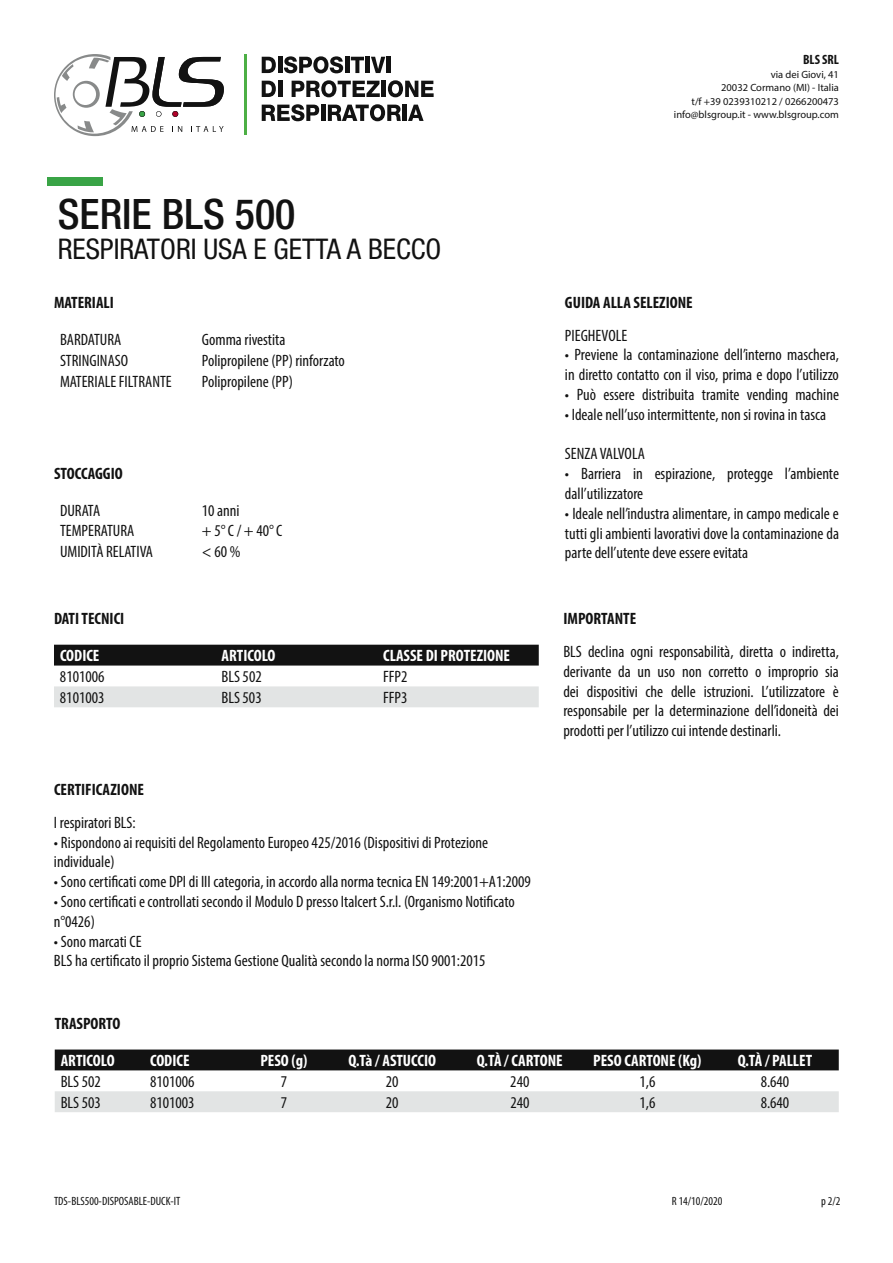
<style>
.page{position:relative;width:893px;height:1263px;background:#fff}
.page>*{position:absolute;margin:0;border:0;box-sizing:border-box;transform-origin:0 0}
.t1{font:500 condensed 42px "Helvetica Neue";color:#121212}
.t2{font:condensed 28.5px "Helvetica Neue";color:#121212}
.t3{font:condensed 16.5px/19.8px "Myriad Pro";color:#121212}
.t4{font:700 condensed 16.5px "Myriad Pro";color:#fff}
.t5{font:700 condensed 16.5px "Myriad Pro";color:#121212}
.t6{font:700 condensed 13.5px "Myriad Pro";color:#121212}
.t7{font:condensed 12px "Myriad Pro";color:#121212}
.t8{font:10.5px/13.5px "Myriad Pro";color:#121212;text-align:right}
</style>
<div class="page">
<svg style="left:262px;top:57px;width:14px;height:16px"></svg>
<hr style="left:278px;top:57px;width:4px;height:16px;background:#121212">
<svg style="left:284px;top:56px;width:59px;height:17px"></svg>
<hr style="left:345px;top:57px;width:4px;height:16px;background:#121212">
<svg style="left:351px;top:57px;width:13px;height:16px"></svg>
<hr style="left:366px;top:57px;width:4px;height:16px;background:#121212">
<svg style="left:371px;top:57px;width:14px;height:16px"></svg>
<hr style="left:386px;top:57px;width:4px;height:16px;background:#121212">
<svg style="left:262px;top:81px;width:14px;height:16px"></svg>
<hr style="left:278px;top:81px;width:4px;height:16px;background:#121212">
<svg style="left:292px;top:80px;width:88px;height:17px"></svg>
<hr style="left:382px;top:81px;width:4px;height:16px;background:#121212">
<svg style="left:388px;top:80px;width:46px;height:17px"></svg>
<svg style="left:262px;top:104px;width:57px;height:17px"></svg>
<hr style="left:321px;top:105px;width:4px;height:16px;background:#121212">
<svg style="left:328px;top:104px;width:73px;height:17px"></svg>
<hr style="left:403px;top:105px;width:4px;height:16px;background:#121212">
<svg style="left:408px;top:105px;width:16px;height:16px"></svg>
<hr style="left:244px;top:54px;width:2px;height:81px;background:#4daf45">
<svg style="left:54px;top:54px;width:170px;height:82px"></svg>
<div style="left:47px;top:177px;width:55px;height:9px;background:#39a446"></div>
<div style="left:54px;top:645px;width:485px;height:20px;background:#121212"></div>
<div style="left:54px;top:686px;width:485px;height:21px;background:#e2e4e4"></div>
<div style="left:55px;top:1049px;width:784px;height:21px;background:#121212"></div>
<div style="left:55px;top:1091px;width:784px;height:21px;background:#e2e4e4"></div>
<h1 class="t1" style="left:58px;top:189px;width:239px">SERIE BLS 500</h1>
<h2 class="t2" style="left:58px;top:232px;width:385px">RESPIRATORI USA E GETTA A BECCO</h2>
<p class="t5" style="left:54px;top:292px;width:61px">MATERIALI</p>
<p class="t3" style="left:60px;top:329px;width:63px">BARDATURA</p>
<p class="t3" style="left:202px;top:329px;width:85px">Gomma rivestita</p>
<p class="t3" style="left:60px;top:350px;width:70px">STRINGINASO</p>
<p class="t3" style="left:202px;top:350px;width:144px">Polipropilene (PP) rinforzato</p>
<p class="t3" style="left:60px;top:371px;width:113px">MATERIALE FILTRANTE</p>
<p class="t3" style="left:202px;top:371px;width:92px">Polipropilene (PP)</p>
<p class="t5" style="left:54px;top:463px;width:70px">STOCCAGGIO</p>
<p class="t3" style="left:60px;top:500px;width:42px">DURATA</p>
<p class="t3" style="left:202px;top:500px;width:39px">10 anni</p>
<p class="t3" style="left:60px;top:521px;width:76px">TEMPERATURA</p>
<p class="t3" style="left:202px;top:521px;width:82px">+ 5° C / + 40° C</p>
<p class="t3" style="left:60px;top:542px;width:95px">UMIDITÀ RELATIVA</p>
<p class="t3" style="left:202px;top:542px;width:40px">&lt; 60 %</p>
<p class="t5" style="left:54px;top:608px;width:72px">DATI TECNICI</p>
<p class="t4" style="left:60px;top:645px;width:41px">CODICE</p>
<p class="t4" style="left:222px;top:645px;width:55px">ARTICOLO</p>
<p class="t4" style="left:383px;top:645px;width:128px">CLASSE DI PROTEZIONE</p>
<p class="t3" style="left:60px;top:667px;width:46px">8101006</p>
<p class="t3" style="left:222px;top:667px;width:42px">BLS 502</p>
<p class="t3" style="left:383px;top:667px;width:26px">FFP2</p>
<p class="t3" style="left:60px;top:687px;width:46px">8101003</p>
<p class="t3" style="left:222px;top:687px;width:42px">BLS 503</p>
<p class="t3" style="left:383px;top:687px;width:26px">FFP3</p>
<p class="t5" style="left:54px;top:779px;width:92px">CERTIFICAZIONE</p>
<p class="t3" style="left:54px;top:812px;width:83px">I respiratori BLS:</p>
<p class="t3" style="left:54px;top:832px;width:436px">• Rispondono ai requisiti del Regolamento Europeo 425/2016 (Dispositivi di Protezione individuale)</p>
<p class="t3" style="left:54px;top:872px;width:479px">• Sono certificati come DPI di III categoria, in accordo alla norma tecnica EN 149:2001+A1:2009</p>
<p class="t3" style="left:54px;top:891px;width:462px">• Sono certificati e controllati secondo il Modulo D presso Italcert S.r.l. (Organismo Notificato n°0426)</p>
<p class="t3" style="left:54px;top:931px;width:433px">• Sono marcati CE<br>BLS ha certificato il proprio Sistema Gestione Qualità secondo la norma ISO 9001:2015</p>
<p class="t5" style="left:55px;top:1013px;width:67px">TRASPORTO</p>
<p class="t6" style="left:803px;top:51px;width:37px">BLS SRL</p>
<p class="t8" style="left:674px;top:67px;width:167px">via dei Giovi, 41<br>20032 Cormano (MI) - Italia<br>t/f +39 0239310212 / 0266200473 info@blsgroup.it - www.blsgroup.com</p>
<p class="t5" style="left:565px;top:292px;width:129px">GUIDA ALLA SELEZIONE</p>
<p class="t3" style="left:565px;top:325px;width:64px">PIEGHEVOLE</p>
<p class="t3" style="left:565px;top:345px;width:276px">• Previene la contaminazione dell’interno maschera, in diretto contatto con il viso, prima e dopo l’utilizzo</p>
<p class="t3" style="left:565px;top:384px;width:276px">• Può essere distribuita tramite vending machine</p>
<p class="t3" style="left:565px;top:404px;width:263px">• Ideale nell’uso intermittente, non si rovina in tasca</p>
<p class="t3" style="left:565px;top:444px;width:81px">SENZA VALVOLA</p>
<p class="t3" style="left:565px;top:464px;width:275px">• Barriera in espirazione, protegge l’ambiente dall’utilizzatore</p>
<p class="t3" style="left:565px;top:503px;width:275px;text-align:justify">• Ideale nell’industra alimentare, in campo medicale e tutti gli ambienti lavorativi dove la contaminazione da parte dell’utente deve essere evitata</p>
<p class="t5" style="left:563px;top:608px;width:74px">IMPORTANTE</p>
<p class="t3" style="left:563px;top:641px;width:277px;text-align:justify">BLS declina ogni responsabilità, diretta o indiretta, derivante da un uso non corretto o improprio sia dei dispositivi che delle istruzioni. L’utilizzatore è responsabile per la determinazione dell’idoneità dei prodotti per l’utilizzo cui intende destinarli.</p>
<p class="t4" style="left:61px;top:1050px;width:55px">ARTICOLO</p>
<p class="t4" style="left:150px;top:1050px;width:41px">CODICE</p>
<p class="t4" style="left:260px;top:1050px;width:48px">PESO (g)</p>
<p class="t4" style="left:348px;top:1050px;width:89px">Q.Tà / ASTUCCIO</p>
<p class="t4" style="left:477px;top:1050px;width:87px">Q.TÀ / CARTONE</p>
<p class="t4" style="left:593px;top:1050px;width:110px">PESO CARTONE (Kg)</p>
<p class="t4" style="left:738px;top:1050px;width:76px">Q.TÀ / PALLET</p>
<p class="t3" style="left:61px;top:1071px;width:42px">BLS 502</p>
<p class="t3" style="left:150px;top:1071px;width:46px">8101006</p>
<p class="t3" style="left:281px;top:1071px;width:8px">7</p>
<p class="t3" style="left:386px;top:1071px;width:14px">20</p>
<p class="t3" style="left:510px;top:1071px;width:21px">240</p>
<p class="t3" style="left:639px;top:1071px;width:17px">1,6</p>
<p class="t3" style="left:761px;top:1071px;width:30px">8.640</p>
<p class="t3" style="left:61px;top:1092px;width:42px">BLS 503</p>
<p class="t3" style="left:150px;top:1092px;width:46px">8101003</p>
<p class="t3" style="left:281px;top:1092px;width:8px">7</p>
<p class="t3" style="left:386px;top:1092px;width:14px">20</p>
<p class="t3" style="left:510px;top:1092px;width:21px">240</p>
<p class="t3" style="left:639px;top:1092px;width:17px">1,6</p>
<p class="t3" style="left:761px;top:1092px;width:30px">8.640</p>
<p class="t7" style="left:54px;top:1194px;width:128px">TDS-BLS500-DISPOSABLE-DUCK-IT</p>
<p class="t7" style="left:672px;top:1194px;width:52px">R 14/10/2020</p>
<p class="t7" style="left:821px;top:1194px;width:21px">p 2/2</p>
</div>
